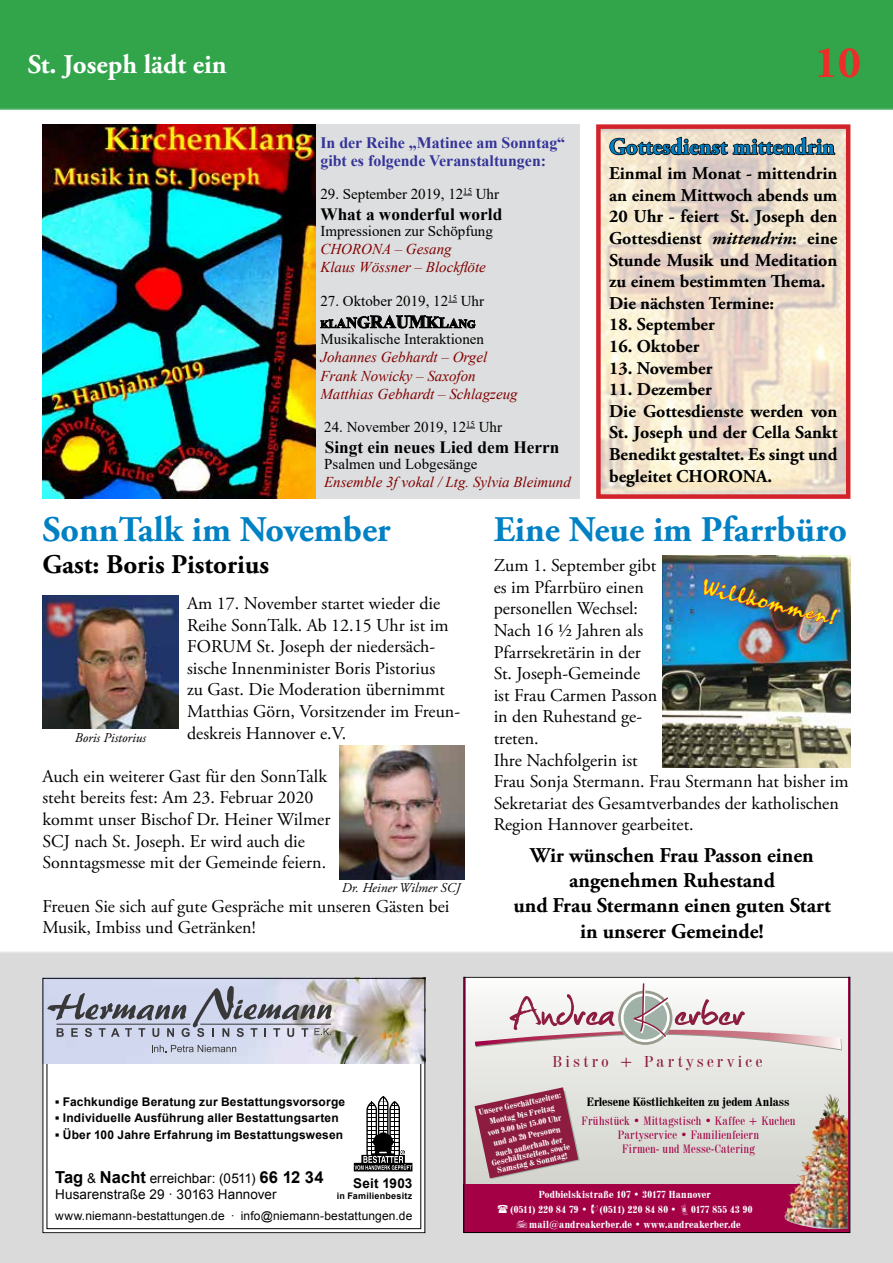
<style>
.page{position:relative;width:893px;height:1263px;background:#fff}
.page>*{position:absolute;margin:0;border:0;box-sizing:border-box;transform-origin:0 0}
.t1{font:700 45px "Adobe Garamond Pro";color:#eb2e28}
.t2{font:700 36px "Adobe Garamond Pro";color:#0081c4}
.t3{font:700 27px "Adobe Garamond Pro";color:#000}
.t4{font:700 27px "Adobe Garamond Pro";color:#fff}
.t5{font:700 22.95px "Adobe Garamond Pro";color:#0081c4}
.t6{font:700 21px/25.2px "Adobe Garamond Pro";color:#000;text-align:center}
.t7{font:20.4px "Borealis";color:#fff200}
.t8{font:18px/21.6px "Adobe Garamond Pro";color:#000}
.t9{font:700 18px/21.6px "Adobe Garamond Pro";color:#000}
.t10{font:700 18px "Times New Roman";color:#000}
.t11{font:700 17.25px "Times New Roman";color:#000}
.t12{font:700 15.9px/18px "Times New Roman";color:#339}
.t13{font:condensed 15.6px "Century 725 BT";letter-spacing:.195em;color:#8c1d40;scale:1.1 1}
.t14{font:italic 15px/18.1px "Times New Roman";color:#800000}
.t15{font:15px "Times New Roman";color:#000}
.t16{font:13.5px/16.2px "Arial";letter-spacing:.005em;color:#000}
.t17{font:italic 13.5px "Adobe Garamond Pro";color:#000}
.t18{font:700 13.5px "Arial";letter-spacing:.015em;color:#000}
.t19{font:700 12px "Arial";letter-spacing:.015em;color:#000}
.t20{font:condensed 12px/14.4px "Century 725 BT";letter-spacing:.02em;color:#a30046;text-align:center}
.t21{font:12px "Arial";letter-spacing:.01em;color:#000}
.t22{font:700 condensed 12px "Century 725 BT";letter-spacing:-.01em;color:#000}
.t23{font:700 condensed 10.05px/15.5px "Century 725 BT";letter-spacing:.02em;color:#fff}
.t24{font:700 9px "Arial";letter-spacing:.025em;color:#000}
.t25{font:700 condensed 8.25px/10.9px "Century 725 BT";color:#fff;text-align:center}
.s1{font-size:10.5px}
.s2{font-size:12px}
.s3{font-size:13.5px}
.s4{font-size:15px}
.s5{font-size:16.5px}
.s6{font-style:italic}
.s7{font-weight:700;font-size:16.5px}
</style>
<div class="page">
<div style="left:0;top:0;width:893px;height:110px;background:#32a54b"></div>
<div style="left:0;top:951px;width:893px;height:312px;background:#dadada"></div>
<div style="left:43px;top:978px;width:382px;height:255px;background:#fff"></div>
<svg style="left:465px;top:979px;width:383px;height:252px"></svg>
<svg style="left:475px;top:1087px;width:105px;height:92px"></svg>
<div style="left:463px;top:977px;width:387px;height:256px;border:1px solid #000"></div>
<img style="left:45px;top:980px;width:378px;height:83px">
<svg style="left:354px;top:1096px;width:58px;height:75px"></svg>
<div style="left:43px;top:978px;width:382px;height:255px;border:1px solid #000"></div>
<svg style="left:47px;top:986px;width:285px;height:51px;background:#b0b3c4"></svg>
<hr style="left:57px;top:1024px;width:133px;height:1px;background:#383839">
<hr style="left:200px;top:1024px;width:131px;height:1px;background:#383839">
<svg style="left:152px;top:1045px;width:84px;height:7px"></svg>
<img style="left:663px;top:555px;width:187px;height:212px">
<img style="left:704px;top:575px;width:135px;height:49px">
<img style="left:43px;top:595px;width:136px;height:134px">
<img style="left:339px;top:746px;width:125px;height:133px">
<div style="left:315px;top:124px;width:265px;height:375px;background:#dddedf"></div>
<img style="left:43px;top:124px;width:272px;height:375px">
<svg style="left:320px;top:315px;width:156px;height:14px"></svg>
<img style="left:601px;top:129px;width:244px;height:365px">
<svg style="left:609px;top:136px;width:226px;height:20px;background:#958d80"></svg>
<div style="left:596px;top:124px;width:254px;height:375px;border:4px solid #d2232a"></div>
<svg style="left:498px;top:1205px;width:22px;height:9px"></svg>
<svg style="left:591px;top:1204px;width:7px;height:9px"></svg>
<svg style="left:682px;top:1203px;width:6px;height:12px"></svg>
<svg style="left:517px;top:1220px;width:22px;height:9px"></svg>
<h3 class="t4" style="left:28px;top:48px;width:200px">St. Joseph lädt ein</h3>
<h1 class="t1" style="left:815px;top:36px;width:48px">10</h1>
<p class="t12" style="left:320px;top:133px;width:246px">In der Reihe „Matinee am Sonntag“ gibt es folgende Veranstaltungen:</p>
<p class="t15" style="left:320px;top:183px;width:180px">29. September 2019, 12<sup>15</sup> Uhr</p>
<p class="t11" style="left:320px;top:202px;width:183px">What a wonderful world</p>
<p class="t15" style="left:320px;top:221px;width:174px">Impressionen zur Schöpfung</p>
<p class="t14" style="left:320px;top:240px;width:167px">CHORONA – Gesang<br>Klaus Wössner – Blockflöte</p>
<p class="t15" style="left:320px;top:291px;width:165px">27. Oktober 2019, 12<sup>15</sup> Uhr</p>
<p class="t10" style="left:320px;top:309px;width:156px"><span class="s1">K</span><span class="s2">L</span><span class="s3">A</span><span class="s4">N</span><span class="s5">G</span>RAUM<span class="s5">K</span><span class="s4">L</span><span class="s3">A</span><span class="s2">N</span><span class="s1">G</span></p>
<p class="t15" style="left:320px;top:329px;width:165px">Musikalische Interaktionen</p>
<p class="t14" style="left:320px;top:348px;width:199px">Johannes Gebhardt – Orgel<br>Frank Nowicky – Saxofon<br>Matthias Gebhardt – Schlagzeug</p>
<p class="t15" style="left:324px;top:416px;width:179px">24. November 2019, 12<sup>15</sup> Uhr</p>
<p class="t11" style="left:325px;top:434px;width:236px">Singt ein neues Lied dem Herrn</p>
<p class="t15" style="left:324px;top:454px;width:155px">Psalmen und Lobgesänge</p>
<p class="t14" style="left:324px;top:473px;width:248px">Ensemble 3f vokal / Ltg. Sylvia Bleimund</p>
<p class="t5" style="left:609px;top:133px;width:227px">Gottesdienst mittendrin</p>
<p class="t9" style="left:609px;top:163px;width:230px">Einmal im Monat - mittendrin an einem Mittwoch abends um<br>20 Uhr - feiert St. Joseph den<br>Gottesdienst <span class="s6">mittendrin</span>: eine<br>Stunde Musik und Meditation zu einem bestimmten Thema.<br>Die nächsten Termine:</p>
<p class="t9" style="left:609px;top:314px;width:107px">18. September</p>
<p class="t9" style="left:609px;top:336px;width:92px">16. Oktober</p>
<p class="t9" style="left:609px;top:357px;width:105px">13. November</p>
<p class="t9" style="left:609px;top:379px;width:230px">11. Dezember<br>Die Gottesdienste werden von<br>St. Joseph und der Cella Sankt<br>Benedikt gestaltet. Es singt und begleitet CHORONA.</p>
<h2 class="t2" style="left:43px;top:508px;width:350px">SonnTalk im November</h2>
<h3 class="t3" style="left:43px;top:549px;width:228px">Gast: Boris Pistorius</h3>
<p class="t8" style="left:187px;top:593px;width:275px">Am 17. November startet wieder die Reihe SonnTalk. Ab 12.15 Uhr ist im FORUM St. Joseph der niedersäch&shy;sische Innenminister Boris Pistorius<br>zu Gast. Die Moderation übernimmt Matthias Görn, Vorsitzender im Freun&shy;deskreis Hannover e.V.</p>
<p class="t8" style="left:43px;top:766px;width:289px">Auch ein weiterer Gast für den SonnTalk steht bereits fest: Am 23. Februar 2020 kommt unser Bischof Dr. Heiner Wilmer SCJ nach St. Joseph. Er wird auch die Sonntagsmesse mit der Gemeinde feiern.</p>
<p class="t8" style="left:43px;top:896px;width:408px">Freuen Sie sich auf gute Gespräche mit unseren Gästen bei<br>Musik, Imbiss und Getränken!</p>
<p class="t17" style="left:75px;top:729px;width:73px">Boris Pistorius</p>
<p class="t17" style="left:342px;top:879px;width:120px">Dr. Heiner Wilmer SCJ</p>
<h2 class="t2" style="left:494px;top:508px;width:355px">Eine Neue im Pfarrbüro</h2>
<p class="t8" style="left:494px;top:555px;width:356px">Zum 1. September gibt<br>es im Pfarrbüro einen<br>personellen Wechsel:<br>Nach 16 ½ Jahren als<br>Pfarrsekretärin in der<br>St. Joseph-Gemeinde<br>ist Frau Carmen Passon<br>in den Ruhestand ge-<br>treten.<br>Ihre Nachfolgerin ist<br>Frau Sonja Stermann. Frau Stermann hat bisher im<br>Sekretariat des Gesamtverbandes der katholischen<br>Region Hannover gearbeitet.</p>
<p class="t6" style="left:513px;top:843px;width:319px">Wir wünschen Frau Passon einen angenehmen Ruhestand<br>und Frau Stermann einen guten Start in unserer Gemeinde!</p>
<p class="t7" style="left:704px;top:574px;width:139px;rotate:13deg">Willkommen!</p>
<p class="t19" style="left:55px;top:1093px;width:292px">▪ Fachkundige Beratung zur Bestattungsvorsorge</p>
<p class="t19" style="left:55px;top:1110px;width:285px">▪ Individuelle Ausführung aller Bestattungsarten</p>
<p class="t19" style="left:55px;top:1126px;width:289px">▪ Über 100 Jahre Erfahrung im Bestattungswesen</p>
<p class="t16" style="left:55px;top:1170px;width:270px"><span class="s7">Tag</span> &amp; <span class="s7">Nacht</span> erreichbar: (0511) <span class="s7">66 12 34<br></span>Husarenstraße 29 · 30163 Hannover</p>
<p class="t18" style="left:353px;top:1174px;width:61px">Seit 1903</p>
<p class="t24" style="left:337px;top:1190px;width:77px">in Familienbesitz</p>
<p class="t21" style="left:55px;top:1208px;width:359px">www.niemann-bestattungen.de · info@niemann-bestattungen.de</p>
<p class="t13" style="left:552px;top:1052px;width:192px">Bistro + Partyservice</p>
<p class="t25" style="left:478px;top:1107px;width:85px;rotate:-12deg">Unsere Geschäftszeiten:<br>Montag bis Freitag<br>von 9.00 bis 15.00 Uhr und ab 20 Personen auch außerhalb der</p>
<p class="t25" style="left:491px;top:1159px;width:81px;line-height:8.2px;rotate:-12deg">Geschäftszeiten, sowie<br>Samstag &amp; Sonntag!</p>
<p class="t22" style="left:587px;top:1094px;width:204px">Erlesene Köstlichkeiten zu jedem Anlass</p>
<p class="t20" style="left:581px;top:1113px;width:216px">Frühstück • Mittagstisch • Kaffee + Kuchen<br>Partyservice • Familienfeiern<br>Firmen- und Messe-Catering</p>
<p class="t23" style="left:510px;top:1186px;width:202px;text-indent:28px">Podbielskistraße 107 • 30177 Hannover (0511) 220 84 79 • (0511) 220 84 80 •</p>
<p class="t23" style="left:529px;top:1202px;width:225px;text-indent:162px">0177 855 43 90 mail@andreakerber.de • www.andreakerber.de</p>
</div>
